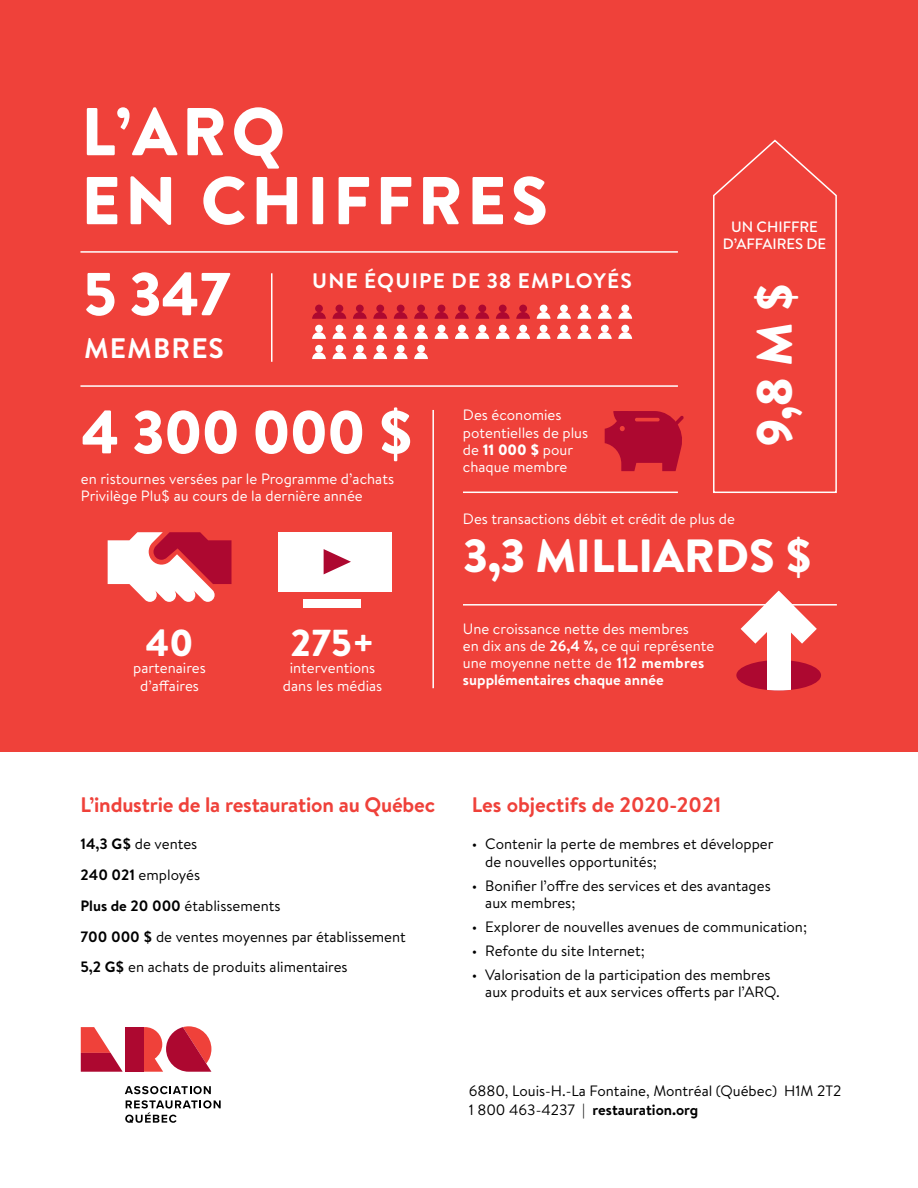
<style>
.page{position:relative;width:918px;height:1188px;background:#fff}
.page>*{position:absolute;margin:0;border:0;box-sizing:border-box;transform-origin:0 0}
.t1{font:900 67.5px/69px "Brandon Text";letter-spacing:.07em;color:#fff}
.t2{font:900 60.45px "Brandon Text";letter-spacing:-.02em;color:#fff}
.t3{font:900 49.5px "Brandon Text";color:#fff}
.t4{font:900 46.5px "Brandon Text";color:#fff}
.t5{font:900 37.5px "Brandon Text";color:#fff}
.t6{font:700 28.2px "Brandon Text";letter-spacing:.04em;color:#fff}
.t7{font:700 21px "Brandon Text";letter-spacing:-.01em;color:#ef413a}
.t8{font:700 21px "Brandon Text";letter-spacing:.06em;color:#fff}
.t9{font:15px/30.8px "Brandon Text";color:#000}
.t10{font:15px/17.2px "Brandon Text";color:#fff}
.t11{font:500 15px/17.2px "Brandon Text";color:#fff;text-align:center}
.s1{font-weight:900}
.s2{font-weight:700}
</style>
<div class="page">
<div style="left:0;top:0;width:918px;height:752px;background:#ef413a"></div>
<svg style="left:605px;top:411px;width:79px;height:60px"></svg>
<hr style="left:635px;top:418px;width:25px;height:3px;background:#ef413a;border-radius:2px">
<div style="left:736px;top:660px;width:85px;height:31px;background:#ad0830;border-radius:50%"></div>
<div style="left:767px;top:660px;width:23px;height:31px;background:#fff"></div>
<div style="left:767px;top:617px;width:23px;height:69px;background:#fff"></div>
<svg style="left:741px;top:591px;width:76px;height:53px"></svg>
<div style="left:278px;top:532px;width:114px;height:60px;background:#fff"></div>
<div style="left:304px;top:599px;width:57px;height:9px;background:#fff"></div>
<hr style="left:80px;top:385px;width:598px;height:2px;background:#fff">
<hr style="left:80px;top:251px;width:598px;height:2px;background:#fff">
<hr style="left:271px;top:273px;width:2px;height:89px;background:#fff">
<hr style="left:432px;top:410px;width:2px;height:278px;background:#fff">
<hr style="left:463px;top:604px;width:374px;height:2px;background:#fff">
<hr style="left:463px;top:492px;width:215px;height:1px;background:#fff">
<svg style="left:713px;top:139px;width:124px;height:354px"></svg>
<svg style="left:312px;top:312px;width:14px;height:7px"></svg>
<div style="left:315px;top:305px;width:8px;height:7px;background:#ad0830;border-radius:50%"></div>
<svg style="left:333px;top:312px;width:13px;height:7px"></svg>
<div style="left:336px;top:305px;width:7px;height:7px;background:#ad0830;border-radius:50%"></div>
<svg style="left:353px;top:312px;width:14px;height:7px"></svg>
<div style="left:356px;top:305px;width:8px;height:7px;background:#ad0830;border-radius:50%"></div>
<svg style="left:373px;top:312px;width:14px;height:7px"></svg>
<div style="left:376px;top:305px;width:8px;height:7px;background:#ad0830;border-radius:50%"></div>
<svg style="left:394px;top:312px;width:14px;height:7px"></svg>
<div style="left:397px;top:305px;width:8px;height:7px;background:#ad0830;border-radius:50%"></div>
<svg style="left:414px;top:312px;width:14px;height:7px"></svg>
<div style="left:417px;top:305px;width:8px;height:7px;background:#ad0830;border-radius:50%"></div>
<svg style="left:435px;top:312px;width:13px;height:7px"></svg>
<div style="left:438px;top:305px;width:7px;height:7px;background:#ad0830;border-radius:50%"></div>
<svg style="left:455px;top:312px;width:14px;height:7px"></svg>
<div style="left:458px;top:305px;width:8px;height:7px;background:#ad0830;border-radius:50%"></div>
<svg style="left:475px;top:312px;width:14px;height:7px"></svg>
<div style="left:478px;top:305px;width:8px;height:7px;background:#ad0830;border-radius:50%"></div>
<svg style="left:496px;top:312px;width:14px;height:7px"></svg>
<div style="left:499px;top:305px;width:8px;height:7px;background:#ad0830;border-radius:50%"></div>
<svg style="left:516px;top:312px;width:14px;height:7px"></svg>
<div style="left:519px;top:305px;width:8px;height:7px;background:#ad0830;border-radius:50%"></div>
<svg style="left:537px;top:312px;width:13px;height:7px"></svg>
<div style="left:540px;top:305px;width:7px;height:7px;background:#fff;border-radius:50%"></div>
<svg style="left:557px;top:312px;width:14px;height:7px"></svg>
<div style="left:560px;top:305px;width:8px;height:7px;background:#fff;border-radius:50%"></div>
<svg style="left:578px;top:312px;width:13px;height:7px"></svg>
<div style="left:581px;top:305px;width:7px;height:7px;background:#fff;border-radius:50%"></div>
<svg style="left:598px;top:312px;width:14px;height:7px"></svg>
<div style="left:601px;top:305px;width:8px;height:7px;background:#fff;border-radius:50%"></div>
<svg style="left:618px;top:312px;width:14px;height:7px"></svg>
<div style="left:621px;top:305px;width:8px;height:7px;background:#fff;border-radius:50%"></div>
<svg style="left:312px;top:332px;width:14px;height:7px"></svg>
<div style="left:315px;top:325px;width:8px;height:7px;background:#fff;border-radius:50%"></div>
<svg style="left:333px;top:332px;width:13px;height:7px"></svg>
<div style="left:336px;top:325px;width:7px;height:7px;background:#fff;border-radius:50%"></div>
<svg style="left:353px;top:332px;width:14px;height:7px"></svg>
<div style="left:356px;top:325px;width:8px;height:7px;background:#fff;border-radius:50%"></div>
<svg style="left:373px;top:332px;width:14px;height:7px"></svg>
<div style="left:376px;top:325px;width:8px;height:7px;background:#fff;border-radius:50%"></div>
<svg style="left:394px;top:332px;width:14px;height:7px"></svg>
<div style="left:397px;top:325px;width:8px;height:7px;background:#fff;border-radius:50%"></div>
<svg style="left:414px;top:332px;width:14px;height:7px"></svg>
<div style="left:417px;top:325px;width:8px;height:7px;background:#fff;border-radius:50%"></div>
<svg style="left:435px;top:332px;width:13px;height:7px"></svg>
<div style="left:438px;top:325px;width:7px;height:7px;background:#fff;border-radius:50%"></div>
<svg style="left:455px;top:332px;width:14px;height:7px"></svg>
<div style="left:458px;top:325px;width:8px;height:7px;background:#fff;border-radius:50%"></div>
<svg style="left:475px;top:332px;width:14px;height:7px"></svg>
<div style="left:478px;top:325px;width:8px;height:7px;background:#fff;border-radius:50%"></div>
<svg style="left:496px;top:332px;width:14px;height:7px"></svg>
<div style="left:499px;top:325px;width:8px;height:7px;background:#fff;border-radius:50%"></div>
<svg style="left:516px;top:332px;width:14px;height:7px"></svg>
<div style="left:519px;top:325px;width:8px;height:7px;background:#fff;border-radius:50%"></div>
<svg style="left:537px;top:332px;width:13px;height:7px"></svg>
<div style="left:540px;top:325px;width:7px;height:7px;background:#fff;border-radius:50%"></div>
<svg style="left:557px;top:332px;width:14px;height:7px"></svg>
<div style="left:560px;top:325px;width:8px;height:7px;background:#fff;border-radius:50%"></div>
<svg style="left:578px;top:332px;width:13px;height:7px"></svg>
<div style="left:581px;top:325px;width:7px;height:7px;background:#fff;border-radius:50%"></div>
<svg style="left:598px;top:332px;width:14px;height:7px"></svg>
<div style="left:601px;top:325px;width:8px;height:7px;background:#fff;border-radius:50%"></div>
<svg style="left:618px;top:332px;width:14px;height:7px"></svg>
<div style="left:621px;top:325px;width:8px;height:7px;background:#fff;border-radius:50%"></div>
<svg style="left:312px;top:352px;width:14px;height:7px"></svg>
<div style="left:315px;top:345px;width:8px;height:8px;background:#fff;border-radius:50%"></div>
<svg style="left:333px;top:352px;width:13px;height:7px"></svg>
<div style="left:336px;top:345px;width:7px;height:8px;background:#fff;border-radius:50%"></div>
<svg style="left:353px;top:352px;width:14px;height:7px"></svg>
<div style="left:356px;top:345px;width:8px;height:8px;background:#fff;border-radius:50%"></div>
<svg style="left:373px;top:352px;width:14px;height:7px"></svg>
<div style="left:376px;top:345px;width:8px;height:8px;background:#fff;border-radius:50%"></div>
<svg style="left:394px;top:352px;width:14px;height:7px"></svg>
<div style="left:397px;top:345px;width:8px;height:8px;background:#fff;border-radius:50%"></div>
<svg style="left:414px;top:352px;width:14px;height:7px"></svg>
<div style="left:417px;top:345px;width:8px;height:8px;background:#fff;border-radius:50%"></div>
<svg style="left:324px;top:549px;width:27px;height:25px"></svg>
<svg style="left:125px;top:1086px;width:86px;height:8px"></svg>
<svg style="left:125px;top:1100px;width:96px;height:23px"></svg>
<svg style="left:144px;top:1026px;width:67px;height:46px"></svg>
<div style="left:125px;top:1027px;width:19px;height:45px;background:#ad0830"></div>
<svg style="left:81px;top:1027px;width:42px;height:45px"></svg>
<svg style="left:108px;top:532px;width:124px;height:70px"></svg>
<h1 class="t1" style="left:81px;top:96px;width:468px">L’ARQ<br>EN CHIFFRES</h1>
<h2 class="t2" style="left:83px;top:252px;width:149px">5 347</h2>
<h3 class="t6" style="left:84px;top:329px;width:141px">MEMBRES</h3>
<h3 class="t8" style="left:312px;top:266px;width:321px">UNE ÉQUIPE DE 38 EMPLOYÉS</h3>
<h2 class="t2" style="left:81px;top:390px;width:335px">4 300 000 $</h2>
<p class="t10" style="left:81px;top:470px;width:315px">en ristournes versées par le Programme d’achats<br>Privilège Plu$ au cours de la dernière année</p>
<p class="t10" style="left:463px;top:406px;width:127px">Des économies potentielles de plus de <span class="s1">11 000 $</span> pour chaque membre</p>
<p class="t11" style="left:723px;top:218px;width:105px">UN CHIFFRE<br>D’AFFAIRES DE</p>
<h3 class="t3" style="left:740px;top:447px;width:166px;rotate:-90deg">9,8 M $</h3>
<h3 class="t5" style="left:146px;top:617px;width:50px">40</h3>
<p class="t10" style="left:133px;top:659px;width:74px;text-align:center">partenaires d’affaires</p>
<h3 class="t5" style="left:291px;top:617px;width:86px">275+</h3>
<p class="t10" style="left:283px;top:659px;width:101px;text-align:center">interventions dans les médias</p>
<p class="t10" style="left:463px;top:510px;width:274px">Des transactions débit et crédit de plus de</p>
<h3 class="t4" style="left:463px;top:523px;width:351px">3,3 MILLIARDS $</h3>
<p class="t10" style="left:463px;top:619px;width:253px">Une croissance nette des membres<br>en dix ans de <span class="s2">26,4 %,</span> ce qui représente une moyenne nette de <span class="s2">112 membres supplémentaires chaque année</span></p>
<h3 class="t7" style="left:80px;top:790px;width:356px">L’industrie de la restauration au Québec</h3>
<p class="t9" style="left:80px;top:828px;width:327px"><span class="s2">14,3 G$</span> de ventes<br><span class="s2">240 021</span> employés<br><span class="s2">Plus de 20 000</span> établissements<br><span class="s2">700 000 $</span> de ventes moyennes par établissement<br><span class="s2">5,2 G$</span> en achats de produits alimentaires</p>
<h3 class="t7" style="left:472px;top:790px;width:251px">Les objectifs de 2020-2021</h3>
<p class="t9" style="left:485px;top:835px;width:290px;line-height:17.2px;text-indent:-14px">• Contenir la perte de membres et développer de nouvelles opportunités;</p>
<p class="t9" style="left:485px;top:876px;width:287px;line-height:17.2px;text-indent:-14px">• Bonifier l’offre des services et des avantages aux membres;</p>
<p class="t9" style="left:472px;top:911px;width:337px">• Explorer de nouvelles avenues de communication;</p>
<p class="t9" style="left:472px;top:935px;width:175px">• Refonte du site Internet;</p>
<p class="t9" style="left:485px;top:965px;width:296px;line-height:17.2px;text-indent:-14px">• Valorisation de la participation des membres aux produits et aux services offerts par l’ARQ.</p>
<p class="t9" style="left:469px;top:1080px;width:374px;line-height:19.5px">6880, Louis-H.-La Fontaine, Montréal (Québec) H1M 2T2<br>1 800 463-4237 | <span class="s2">restauration.org</span></p>
</div>
